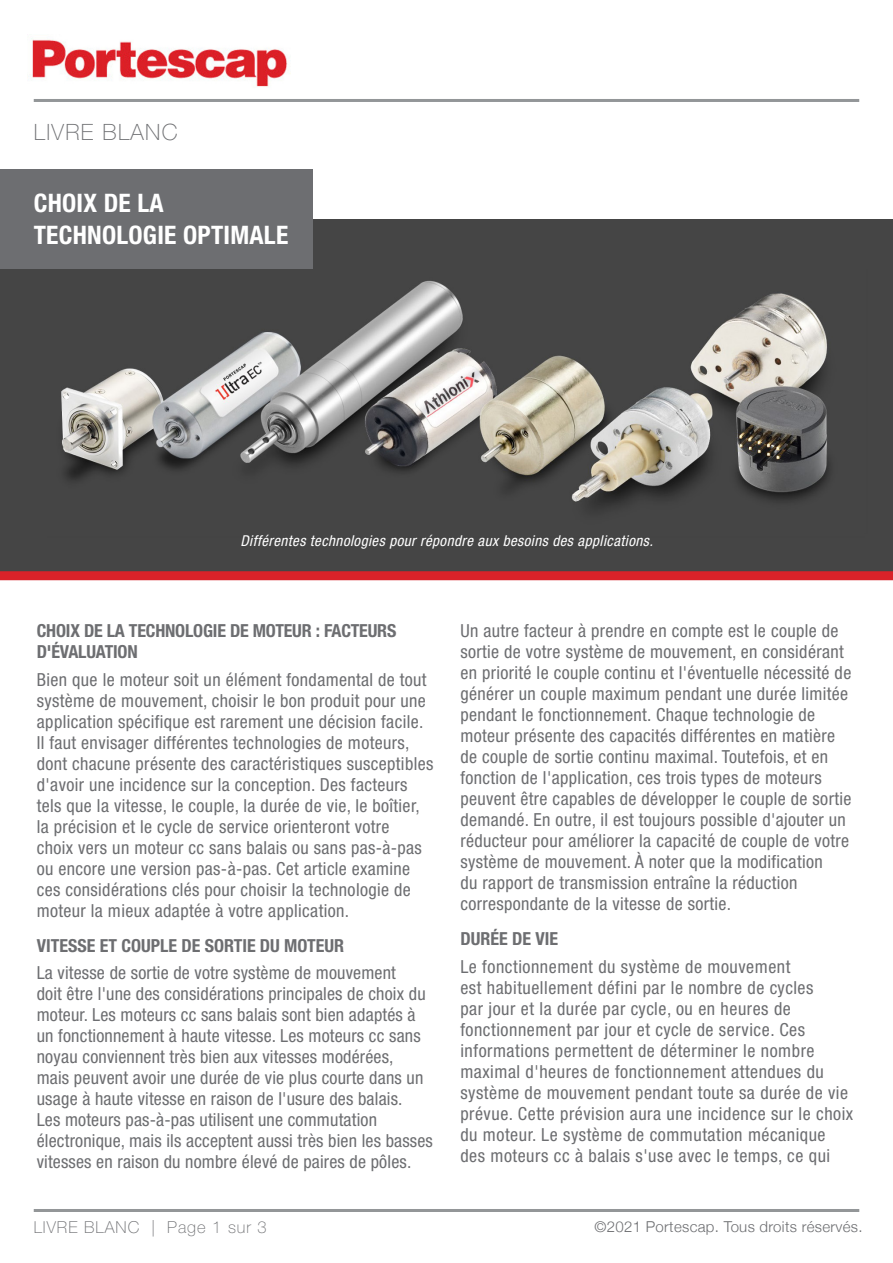
<style>
.page{position:relative;width:893px;height:1263px;background:#fff}
.page>*{position:absolute;margin:0;border:0;box-sizing:border-box;transform-origin:0 0}
.t1{font:700 condensed 25.5px/31.5px "Helvetica Neue LT Std";letter-spacing:.01em;color:#fff}
.t2{font:100 22.5px "Helvetica Neue LT Std";letter-spacing:.06em;color:#6d6e71}
.t3{font:condensed 18px/21px "Helvetica Neue LT Std";letter-spacing:.02em;color:#6d6e71}
.Paragraph_header{font:700 condensed 18px/21px "Helvetica Neue LT Std";letter-spacing:-.01em;color:#6d6e71}
.t4{font:100 16.5px "Helvetica Neue LT Std";letter-spacing:.06em;color:#6d6e71}
.Image_captions{font:italic condensed 15px "Helvetica Neue LT Std";letter-spacing:.03em;color:#fff}
.t5{font:300 15px "Helvetica Neue";letter-spacing:.02em;color:#6d6e71}
</style>
<div class="page">
<hr style="left:34px;top:1209px;width:825px;height:3px;background:#939698">
<img style="left:0;top:219px;width:893px;height:352px">
<hr style="left:34px;top:99px;width:825px;height:3px;background:#939698">
<img style="left:30px;top:38px;width:261px;height:49px">
<div style="left:0;top:571px;width:893px;height:9px;background:#d92229"></div>
<div style="left:0;top:169px;width:313px;height:100px;background:#6d6e71"></div>
<p class="t2" style="left:34px;top:120px;width:145px">LIVRE BLANC</p>
<p class="t1" style="left:34px;top:187px;width:256px">CHOIX DE LA<br>TECHNOLOGIE OPTIMALE</p>
<p class="Image_captions" style="left:240px;top:532px;width:414px">Différentes technologies pour répondre aux besoins des applications.</p>
<p class="Paragraph_header" style="left:37px;top:620px;width:361px">CHOIX DE LA TECHNOLOGIE DE MOTEUR : FACTEURS<br>D'ÉVALUATION</p>
<p class="t3" style="left:37px;top:669px;width:398px">Bien que le moteur soit un élément fondamental de tout système de mouvement, choisir le bon produit pour une application spécifique est rarement une décision facile.<br>Il faut envisager différentes technologies de moteurs, dont chacune présente des caractéristiques susceptibles d'avoir une incidence sur la conception. Des facteurs tels que la vitesse, le couple, la durée de vie, le boîtier, la précision et le cycle de service orienteront votre<br>choix vers un moteur cc sans balais ou sans pas-à-pas ou encore une version pas-à-pas. Cet article examine ces considérations clés pour choisir la technologie de moteur la mieux adaptée à votre application.</p>
<p class="Paragraph_header" style="left:37px;top:934px;width:309px">VITESSE ET COUPLE DE SORTIE DU MOTEUR</p>
<p class="t3" style="left:37px;top:962px;width:398px">La vitesse de sortie de votre système de mouvement<br>doit être l'une des considérations principales de choix du moteur. Les moteurs cc sans balais sont bien adaptés à un fonctionnement à haute vitesse. Les moteurs cc sans noyau conviennent très bien aux vitesses modérées,<br>mais peuvent avoir une durée de vie plus courte dans un usage à haute vitesse en raison de l'usure des balais.<br>Les moteurs pas-à-pas utilisent une commutation électronique, mais ils acceptent aussi très bien les basses vitesses en raison du nombre élevé de paires de pôles.</p>
<p class="t3" style="left:460px;top:620px;width:392px">Un autre facteur à prendre en compte est le couple de sortie de votre système de mouvement, en considérant en priorité le couple continu et l'éventuelle nécessité de générer un couple maximum pendant une durée limitée pendant le fonctionnement. Chaque technologie de moteur présente des capacités différentes en matière de couple de sortie continu maximal. Toutefois, et en fonction de l'application, ces trois types de moteurs peuvent être capables de développer le couple de sortie demandé. En outre, il est toujours possible d'ajouter un réducteur pour améliorer la capacité de couple de votre système de mouvement. À noter que la modification<br>du rapport de transmission entraîne la réduction correspondante de la vitesse de sortie.</p>
<p class="Paragraph_header" style="left:460px;top:928px;width:99px">DURÉE DE VIE</p>
<p class="t3" style="left:460px;top:956px;width:394px">Le fonctionnement du système de mouvement<br>est habituellement défini par le nombre de cycles<br>par jour et la durée par cycle, ou en heures de fonctionnement par jour et cycle de service. Ces informations permettent de déterminer le nombre maximal d'heures de fonctionnement attendues du système de mouvement pendant toute sa durée de vie prévue. Cette prévision aura une incidence sur le choix du moteur. Le système de commutation mécanique des moteurs cc à balais s'use avec le temps, ce qui</p>
<p class="t4" style="left:34px;top:1217px;width:235px">LIVRE BLANC | Page 1 sur 3</p>
<p class="t5" style="left:595px;top:1215px;width:269px">©2021 Portescap. Tous droits réservés.</p>
</div>
